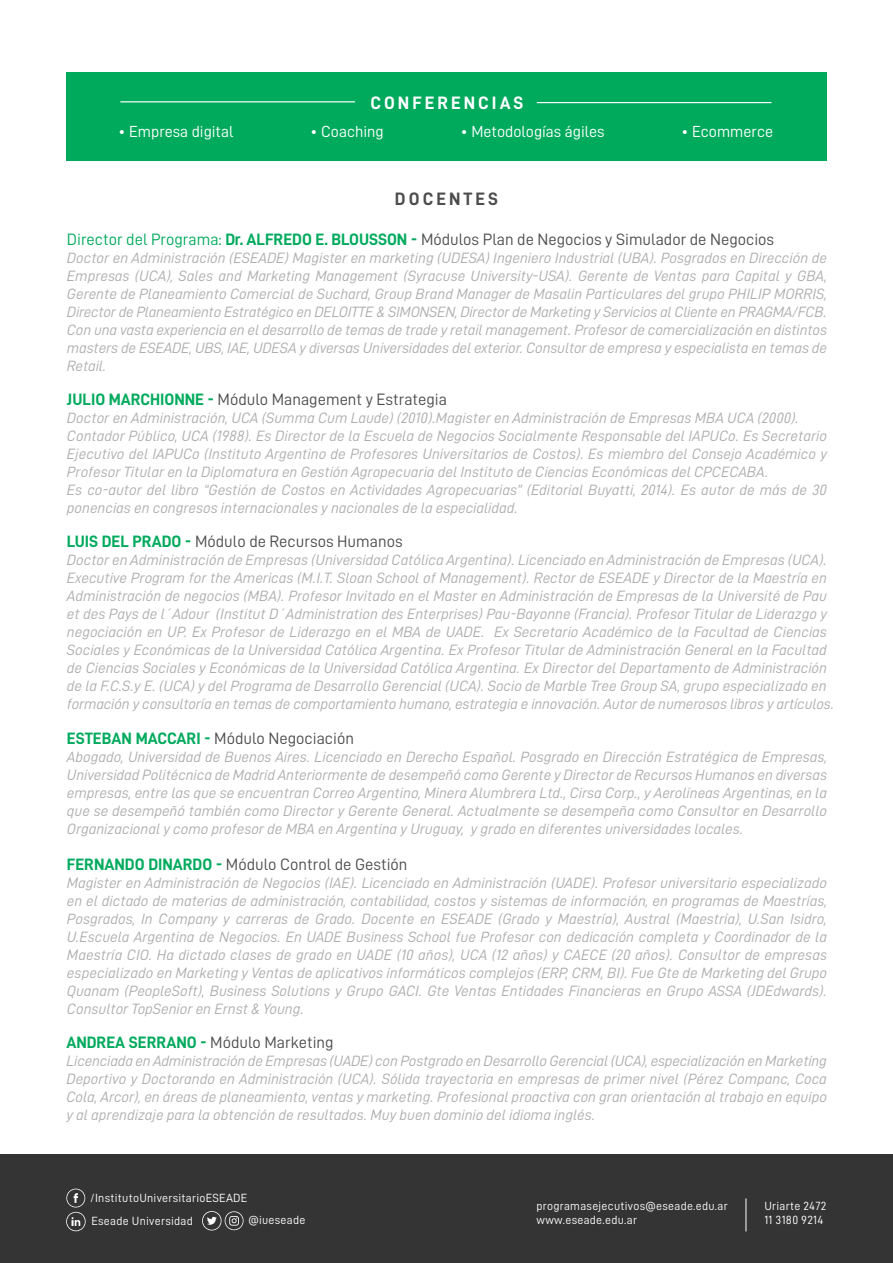
<style>
.page{position:relative;width:893px;height:1263px;background:#fff}
.page>*{position:absolute;margin:0;border:0;box-sizing:border-box;transform-origin:0 0}
.t1{font:18px "D DIN Bold";letter-spacing:.17em;color:#fff}
.t2{font:18px "D DIN Bold";letter-spacing:.17em;color:#4e4d4d}
.t3{font:16.5px "D DIN";color:#4d4d4d}
.t4{font:16.05px "D DIN";color:#fff}
.t5{font:15px/18px "D DIN Italic";color:#aeaeae;text-align:justify}
.t6{font:11.85px/14.2px "D DIN";letter-spacing:.025em;color:#fff}
.s1{color:#00aa5d}
.s2{font-family:"D DIN Bold";color:#00aa5d}
</style>
<div class="page">
<div style="left:66px;top:72px;width:761px;height:88px;background:#00aa5d"></div>
<div style="left:0;top:1154px;width:893px;height:109px;background:#343434"></div>
<svg style="left:66px;top:1188px;width:20px;height:43px"></svg>
<svg style="left:202px;top:1211px;width:42px;height:19px"></svg>
<hr style="left:746px;top:1198px;width:1px;height:33px;background:#fff">
<hr style="left:120px;top:101px;width:235px;height:1px;background:#fff">
<hr style="left:537px;top:102px;width:234px;height:1px;background:#fff">
<p class="t1" style="left:370px;top:93px;width:155px">CONFERENCIAS</p>
<p class="t4" style="left:118px;top:123px;width:117px">• Empresa digital</p>
<p class="t4" style="left:310px;top:123px;width:75px">• Coaching</p>
<p class="t4" style="left:460px;top:123px;width:146px">• Metodologías ágiles</p>
<p class="t4" style="left:681px;top:123px;width:93px">• Ecommerce</p>
<p class="t2" style="left:395px;top:189px;width:104px">DOCENTES</p>
<p class="t3" style="left:67px;top:230px;width:709px"><span class="s1">Director del Programa:</span> <span class="s2">Dr. ALFREDO E. BLOUSSON -</span> Módulos Plan de Negocios y Simulador de Negocios</p>
<p class="t5" style="left:67px;top:248px;width:762px">Doctor en Administración (ESEADE) Magister en marketing (UDESA) Ingeniero Industrial (UBA). Posgrados en Dirección de Empresas (UCA), Sales and Marketing Management (Syracuse University-USA). Gerente de Ventas para Capital y GBA, Gerente de Planeamiento Comercial de Suchard, Group Brand Manager de Masalin Particulares del grupo PHILIP MORRIS, Director de Planeamiento Estratégico en DELOITTE &amp; SIMONSEN, Director de Marketing y Servicios al Cliente en PRAGMA/FCB.<br>Con una vasta experiencia en el desarrollo de temas de trade y retail management. Profesor de comercialización en distintos masters de ESEADE, UBS, IAE, UDESA y diversas Universidades del exterior. Consultor de empresa y especialista en temas de Retail.</p>
<p class="t3" style="left:67px;top:390px;width:382px"><span class="s2">JULIO MARCHIONNE -</span> Módulo Management y Estrategia</p>
<p class="t5" style="left:67px;top:408px;width:762px;text-align:left">Doctor en Administración, UCA (Summa Cum Laude) (2010).Magister en Administración de Empresas MBA UCA (2000).<br>Contador Público, UCA (1988). Es Director de la Escuela de Negocios Socialmente Responsable del IAPUCo. Es Secretario Ejecutivo del IAPUCo (Instituto Argentino de Profesores Universitarios de Costos). Es miembro del Consejo Académico y Profesor Titular en la Diplomatura en Gestión Agropecuaria del Instituto de Ciencias Económicas del CPCECABA.<br>Es co-autor del libro “Gestión de Costos en Actividades Agropecuarias” (Editorial Buyatti, 2014). Es autor de más de 30 ponencias en congresos internacionales y nacionales de la especialidad.</p>
<p class="t3" style="left:67px;top:533px;width:337px"><span class="s2">LUIS DEL PRADO -</span> Módulo de Recursos Humanos</p>
<p class="t5" style="left:67px;top:551px;width:769px;text-align:left">Doctor en Administración de Empresas (Universidad Católica Argentina). Licenciado en Administración de Empresas (UCA).<br>Executive Program for the Americas (M.I.T. Sloan School of Management). Rector de ESEADE y Director de la Maestría en Administración de negocios (MBA). Profesor Invitado en el Master en Administración de Empresas de la Université de Pau et des Pays de l´Adour (Institut D´Administration des Enterprises) Pau-Bayonne (Francia). Profesor Titular de Liderazgo y negociación en UP. Ex Profesor de Liderazgo en el MBA de UADE. Ex Secretario Académico de la Facultad de Ciencias Sociales y Económicas de la Universidad Católica Argentina. Ex Profesor Titular de Administración General en la Facultad de Ciencias Sociales y Económicas de la Universidad Católica Argentina. Ex Director del Departamento de Administración de la F.C.S.y E. (UCA) y del Programa de Desarrollo Gerencial (UCA). Socio de Marble Tree Group SA, grupo especializado en formación y consultoría en temas de comportamiento humano, estrategia e innovación. Autor de numerosos libros y artículos.</p>
<p class="t3" style="left:67px;top:729px;width:289px"><span class="s2">ESTEBAN MACCARI -</span> Módulo Negociación</p>
<p class="t5" style="left:67px;top:747px;width:762px">Abogado, Universidad de Buenos Aires. Licenciado en Derecho Español. Posgrado en Dirección Estratégica de Empresas, Universidad Politécnica de Madrid Anteriormente de desempeñó como Gerente y Director de Recursos Humanos en diversas empresas, entre las que se encuentran Correo Argentino, Minera Alumbrera Ltd., Cirsa Corp., y Aerolíneas Argentinas, en la que se desempeñó también como Director y Gerente General. Actualmente se desempeña como Consultor en Desarrollo Organizacional y como profesor de MBA en Argentina y Uruguay, y grado en diferentes universidades locales.</p>
<p class="t3" style="left:67px;top:855px;width:342px"><span class="s2">FERNANDO DINARDO -</span> Módulo Control de Gestión</p>
<p class="t5" style="left:67px;top:873px;width:762px">Magister en Administración de Negocios (IAE). Licenciado en Administración (UADE). Profesor universitario especializado en el dictado de materias de administración, contabilidad, costos y sistemas de información, en programas de Maestrías, Posgrados, In Company y carreras de Grado. Docente en ESEADE (Grado y Maestría), Austral (Maestría), U.San Isidro, U.Escuela Argentina de Negocios. En UADE Business School fue Profesor con dedicación completa y Coordinador de la Maestría CIO. Ha dictado clases de grado en UADE (10 años), UCA (12 años) y CAECE (20 años). Consultor de empresas especializado en Marketing y Ventas de aplicativos informáticos complejos (ERP, CRM, BI). Fue Gte de Marketing del Grupo Quanam (PeopleSoft), Business Solutions y Grupo GACI. Gte Ventas Entidades Financieras en Grupo ASSA (JDEdwards).<br>Consultor TopSenior en Ernst &amp; Young.</p>
<p class="t3" style="left:66px;top:1034px;width:269px"><span class="s2">ANDREA SERRANO -</span> Módulo Marketing</p>
<p class="t5" style="left:66px;top:1052px;width:762px">Licenciada en Administración de Empresas (UADE) con Postgrado en Desarrollo Gerencial (UCA), especialización en Marketing Deportivo y Doctorando en Administración (UCA). Sólida trayectoria en empresas de primer nivel (Pérez Companc, Coca Cola, Arcor), en áreas de planeamiento, ventas y marketing. Profesional proactiva con gran orientación al trabajo en equipo y al aprendizaje para la obtención de resultados. Muy buen dominio del idioma inglés.</p>
<p class="t6" style="left:90px;top:1186px;width:159px;line-height:23.1px">/InstitutoUniversitarioESEADE<br>Eseade Universidad</p>
<p class="t6" style="left:248px;top:1213px;width:59px">@iueseade</p>
<p class="t6" style="left:537px;top:1198px;width:193px">programasejecutivos@eseade.edu.ar www.eseade.edu.ar</p>
<p class="t6" style="left:764px;top:1198px;width:64px">Uriarte 2472<br>11 3180 9214</p>
</div>
